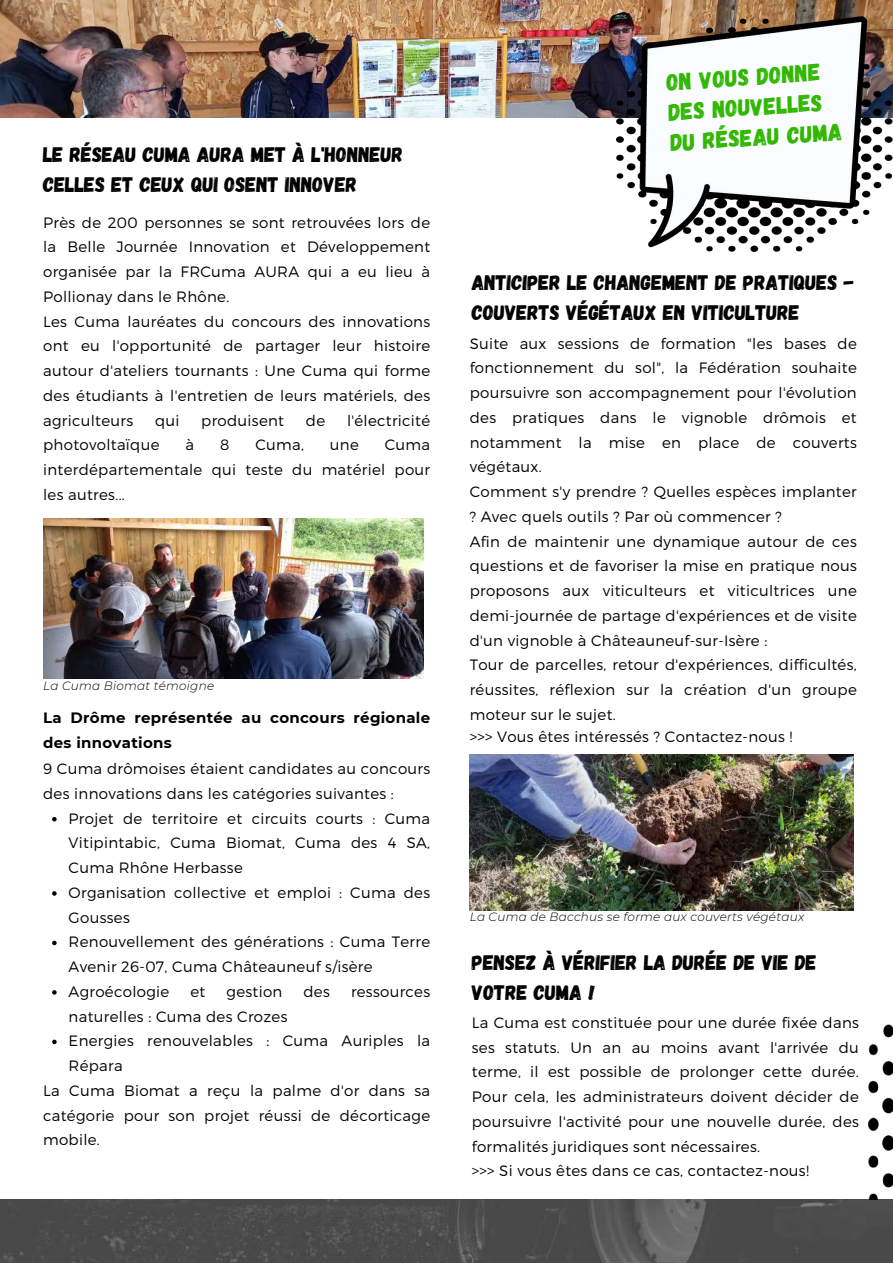
<style>
.page{position:relative;width:893px;height:1264px;background:#fff}
.page>*{position:absolute;margin:0;border:0;box-sizing:border-box;transform-origin:0 0}
.t1{font:23.7px/30.3px "Gagalin";color:#31b700}
.t2{font:21px/30.3px "Gagalin";color:#000}
.t3{font:300 15px/24.8px "Montserrat";letter-spacing:.02em;color:#000}
.t4{font:700 15px/25.8px "Montserrat";letter-spacing:.02em;color:#000}
.t5{font:italic 300 12px "Montserrat";letter-spacing:.02em;color:#000}
</style>
<div class="page">
<img style="left:0;top:1199px;width:892px;height:63px">
<img style="left:0;top:0;width:892px;height:117px">
<svg style="left:52px;top:817px;width:5px;height:4px"></svg>
<svg style="left:52px;top:891px;width:5px;height:4px"></svg>
<svg style="left:52px;top:940px;width:5px;height:5px"></svg>
<svg style="left:52px;top:990px;width:5px;height:4px"></svg>
<svg style="left:52px;top:1039px;width:5px;height:5px"></svg>
<img style="left:868px;top:1024px;width:24px;height:175px">
<img style="left:616px;top:16px;width:276px;height:235px">
<img style="left:43px;top:519px;width:380px;height:159px">
<img style="left:469px;top:755px;width:384px;height:155px">
<h2 class="t2" style="left:43px;top:138px;width:361px">LE RÉSEAU CUMA AURA MET À L'HONNEUR<br>CELLES ET CEUX QUI OSENT INNOVER</h2>
<p class="t3" style="left:43px;top:209px;width:388px">Près de 200 personnes se sont retrouvées lors de la Belle Journée Innovation et Développement organisée par la FRCuma AURA qui a eu lieu à Pollionay dans le Rhône.<br>Les Cuma lauréates du concours des innovations ont eu l'opportunité de partager leur histoire autour d'ateliers tournants : Une Cuma qui forme des étudiants à l'entretien de leurs matériels, des agriculteurs</p>
<p class="t3" style="left:155px;top:407px;width:26px">qui</p>
<p class="t3" style="left:201px;top:407px;width:84px">produisent</p>
<p class="t3" style="left:306px;top:407px;width:21px">de</p>
<p class="t3" style="left:347px;top:407px;width:85px">l'électricité</p>
<p class="t3" style="left:43px;top:432px;width:118px">photovoltaïque</p>
<p class="t3" style="left:185px;top:432px;width:10px">à</p>
<p class="t3" style="left:220px;top:432px;width:11px">8</p>
<p class="t3" style="left:255px;top:432px;width:50px">Cuma,</p>
<p class="t3" style="left:330px;top:432px;width:30px">une</p>
<p class="t3" style="left:43px;top:432px;width:388px;text-align:justify;text-indent:341px">Cuma interdépartementale qui teste du matériel pour les autres...</p>
<p class="t5" style="left:43px;top:678px;width:172px">La Cuma Biomat témoigne</p>
<p class="t4" style="left:43px;top:704px;width:388px">La Drôme représentée au concours régionale des innovations</p>
<p class="t3" style="left:43px;top:755px;width:388px">9 Cuma drômoises étaient candidates au concours des innovations dans les catégories suivantes :</p>
<p class="t3" style="left:69px;top:805px;width:363px">Projet de territoire et circuits courts : Cuma<br>Vitipintabic, Cuma Biomat, Cuma des 4 SA,<br>Cuma Rhône Herbasse<br>Organisation collective et emploi : Cuma des<br>Gousses<br>Renouvellement des générations : Cuma Terre<br>Avenir 26-07, Cuma Châteauneuf s/isère<br>Agroécologie</p>
<p class="t3" style="left:190px;top:978px;width:16px">et</p>
<p class="t3" style="left:226px;top:978px;width:57px">gestion</p>
<p class="t3" style="left:303px;top:978px;width:28px">des</p>
<p class="t3" style="left:351px;top:978px;width:81px">ressources</p>
<p class="t3" style="left:69px;top:1003px;width:363px">naturelles : Cuma des Crozes<br>Energies renouvelables : Cuma Auriples la<br>Répara</p>
<p class="t3" style="left:43px;top:1077px;width:388px;text-align:justify">La Cuma Biomat a reçu la palme d'or dans sa catégorie pour son projet réussi de décorticage mobile.</p>
<h1 class="t1" style="left:665px;top:66px;width:174px;rotate:-4deg">ON VOUS DONNE<br>DES NOUVELLES<br>DU RÉSEAU CUMA</h1>
<h2 class="t2" style="left:472px;top:266px;width:383px">ANTICIPER LE CHANGEMENT DE PRATIQUES -<br>COUVERTS VÉGÉTAUX EN VITICULTURE</h2>
<p class="t3" style="left:469px;top:330px;width:388px">Suite aux sessions de formation "les bases de fonctionnement du sol", la Fédération souhaite poursuivre son accompagnement pour l'évolution des pratiques dans le vignoble drômois et notamment la mise en place de couverts végétaux.<br>Comment s'y prendre ? Quelles espèces implanter ? Avec quels outils ? Par où commencer ?<br>Afin de maintenir une dynamique autour de ces questions et de favoriser la mise en pratique nous proposons aux viticulteurs et viticultrices une demi-journée de partage d'expériences et de visite d'un vignoble à Châteauneuf-sur-Isère :<br>Tour de parcelles, retour d'expériences, difficultés, réussites, réflexion sur la création d'un groupe moteur sur le sujet.</p>
<p class="t3" style="left:469px;top:723px;width:324px">&gt;&gt;&gt; Vous êtes intéressés ? Contactez-nous !</p>
<p class="t5" style="left:469px;top:909px;width:336px">La Cuma de Bacchus se forme aux couverts végétaux</p>
<h2 class="t2" style="left:472px;top:946px;width:346px">PENSEZ À VÉRIFIER LA DURÉE DE VIE DE<br>VOTRE CUMA !</h2>
<p class="t3" style="left:472px;top:1009px;width:388px">La Cuma est constituée pour une durée fixée dans ses statuts. Un an au moins avant l'arrivée du terme, il est possible de prolonger cette durée.<br>Pour cela, les administrateurs doivent décider de poursuivre l'activité pour une nouvelle durée, des formalités juridiques sont nécessaires.<br>&gt;&gt;&gt; Si vous êtes dans ce cas, contactez-nous!</p>
</div>
